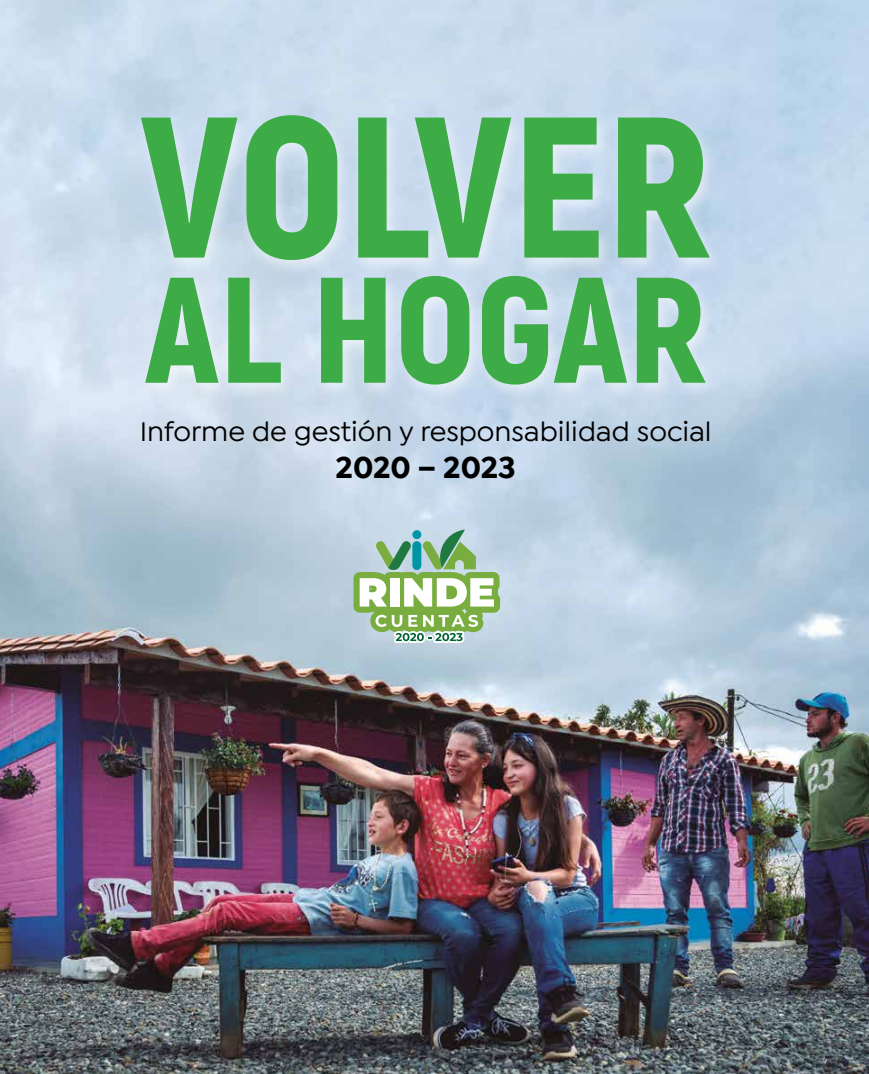
<style>
.page{position:relative;width:869px;height:1074px;background:#fff}
.page>*{position:absolute;margin:0;border:0;box-sizing:border-box;transform-origin:0 0}
.t1{font:900 200px "Akrobat";color:#3dac47}
.t2{font:900 150px "Akrobat";color:#3dac47}
.t3{font:700 31.25px "Isidora Sans";color:#000}
.t4{font:500 28.75px "Isidora Sans";color:#000}
</style>
<div class="page">
<img style="left:0;top:0;width:868px;height:1074px">
<div style="left:133px;top:110px;width:590px;height:168px;background:#fff;opacity:.55"></div>
<div style="left:138px;top:271px;width:581px;height:131px;background:#fff;opacity:.55"></div>
<svg style="left:353px;top:529px;width:150px;height:114px"></svg>
<h1 class="t1" style="left:140px;top:58px;width:572px">VOLVER</h1>
<h2 class="t2" style="left:145px;top:233px;width:563px">AL HOGAR</h2>
<p class="t4" style="left:140px;top:415px;width:573px">Informe de gestión y responsabilidad social</p>
<p class="t3" style="left:335px;top:448px;width:181px">2020 – 2023</p>
</div>
